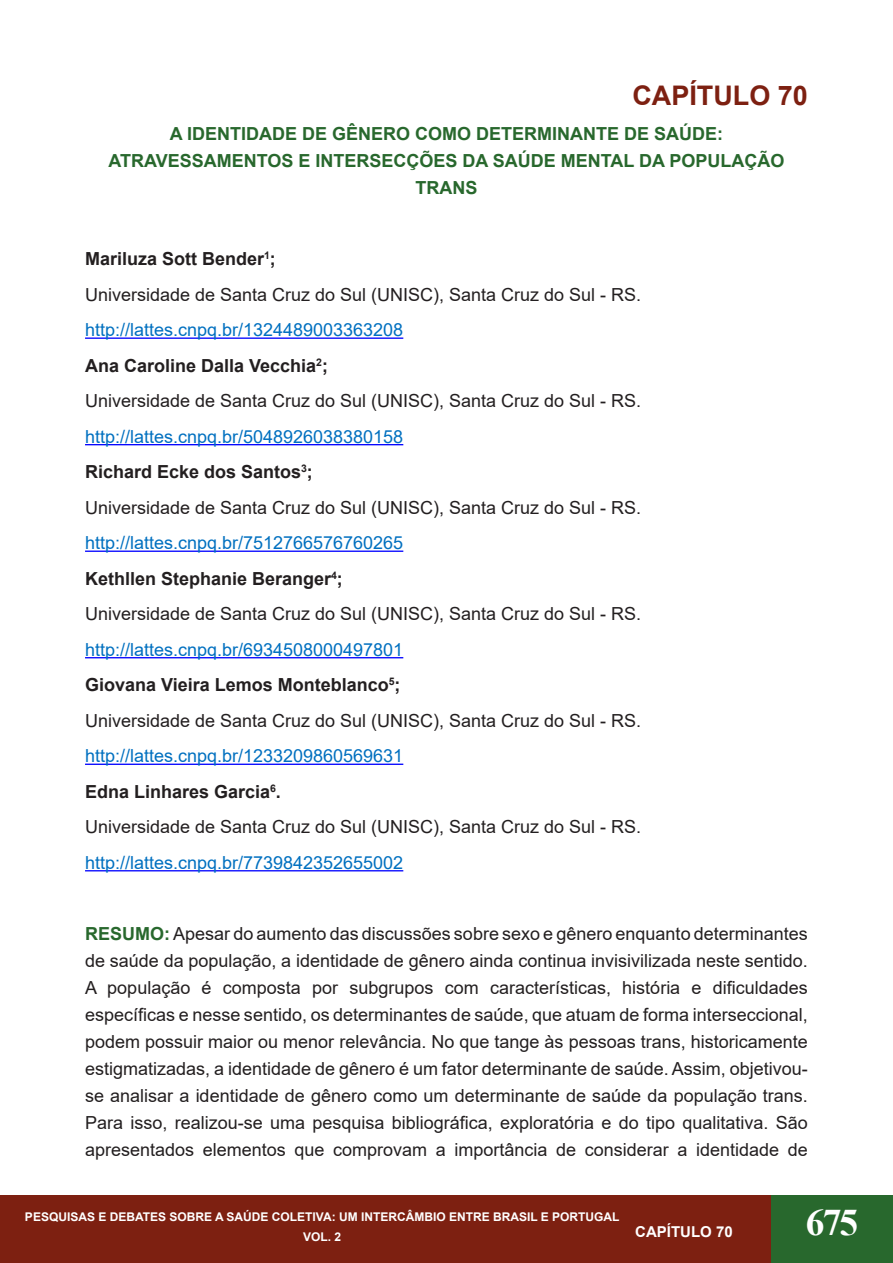
<style>
.page{position:relative;width:893px;height:1263px;background:#fff}
.page>*{position:absolute;margin:0;border:0;box-sizing:border-box;transform-origin:0 0}
.t1{font:700 37.5px "Times New Roman";color:#fff}
.t2{font:700 27px "Arial";color:#7d2011}
.t3{font:18px/27px "Arial";color:#231f20;text-align:justify}
.t4{font:18px "Arial";color:#0070c0}
.t5{font:700 18px "Arial";color:#231f20}
.t6{font:700 18px/27px "Arial";color:#28682d;text-align:center}
.t7{font:700 15px "Arial";color:#fff}
.t8{font:700 12px/20.2px "Arial";color:#fff;text-align:center}
.s1{font-weight:700;color:#28682d}
</style>
<div class="page">
<div style="left:0;top:1196px;width:893px;height:67px;background:#7d2011"></div>
<div style="left:771px;top:1196px;width:122px;height:67px;background:#28682d"></div>
<hr style="left:0;top:1196px;width:1px;height:67px;background:#28682d">
<hr style="left:85px;top:337px;width:318px;height:2px;background:#00f">
<hr style="left:85px;top:444px;width:318px;height:1px;background:#00f">
<hr style="left:85px;top:550px;width:318px;height:2px;background:#00f">
<hr style="left:85px;top:657px;width:318px;height:1px;background:#00f">
<hr style="left:85px;top:764px;width:318px;height:1px;background:#00f">
<hr style="left:85px;top:870px;width:318px;height:1px;background:#00f">
<p class="t2" style="left:632px;top:76px;width:177px">CAPÍTULO 70</p>
<p class="t6" style="left:108px;top:121px;width:678px">A IDENTIDADE DE GÊNERO COMO DETERMINANTE DE SAÚDE:<br>ATRAVESSAMENTOS E INTERSECÇÕES DA SAÚDE MENTAL DA POPULAÇÃO<br>TRANS</p>
<p class="t5" style="left:85px;top:246px;width:192px">Mariluza Sott Bender<sup>1</sup>;</p>
<p class="t3" style="left:85px;top:281px;width:558px">Universidade de Santa Cruz do Sul (UNISC), Santa Cruz do Sul - RS.</p>
<p class="t4" style="left:85px;top:317px;width:320px">http://lattes.cnpq.br/1324489003363208</p>
<p class="t5" style="left:85px;top:353px;width:244px">Ana Caroline Dalla Vecchia<sup>2</sup>;</p>
<p class="t3" style="left:85px;top:387px;width:558px">Universidade de Santa Cruz do Sul (UNISC), Santa Cruz do Sul - RS.</p>
<p class="t4" style="left:85px;top:424px;width:320px">http://lattes.cnpq.br/5048926038380158</p>
<p class="t5" style="left:85px;top:459px;width:229px">Richard Ecke dos Santos<sup>3</sup>;</p>
<p class="t3" style="left:85px;top:494px;width:558px">Universidade de Santa Cruz do Sul (UNISC), Santa Cruz do Sul - RS.</p>
<p class="t4" style="left:85px;top:531px;width:320px">http://lattes.cnpq.br/7512766576760265</p>
<p class="t5" style="left:85px;top:566px;width:259px">Kethllen Stephanie Beranger<sup>4</sup>;</p>
<p class="t3" style="left:85px;top:600px;width:558px">Universidade de Santa Cruz do Sul (UNISC), Santa Cruz do Sul - RS.</p>
<p class="t4" style="left:85px;top:637px;width:320px">http://lattes.cnpq.br/6934508000497801</p>
<p class="t5" style="left:85px;top:672px;width:317px">Giovana Vieira Lemos Monteblanco<sup>5</sup>;</p>
<p class="t3" style="left:85px;top:707px;width:558px">Universidade de Santa Cruz do Sul (UNISC), Santa Cruz do Sul - RS.</p>
<p class="t4" style="left:85px;top:744px;width:320px">http://lattes.cnpq.br/1233209860569631</p>
<p class="t5" style="left:85px;top:779px;width:197px">Edna Linhares Garcia<sup>6</sup>.</p>
<p class="t3" style="left:85px;top:813px;width:558px">Universidade de Santa Cruz do Sul (UNISC), Santa Cruz do Sul - RS.</p>
<p class="t4" style="left:85px;top:850px;width:320px">http://lattes.cnpq.br/7739842352655002</p>
<p class="t3" style="left:85px;top:920px;width:724px"><span class="s1">RESUMO:</span> Apesar do aumento das discussões sobre sexo e gênero enquanto determinantes de saúde da população, a identidade de gênero ainda continua invisivilizada neste sentido.<br>A população é composta por subgrupos com características, história e dificuldades específicas e nesse sentido, os determinantes de saúde, que atuam de forma interseccional, podem possuir maior ou menor relevância. No que tange às pessoas trans, historicamente estigmatizadas, a identidade de gênero é um fator determinante de saúde. Assim, objetivou&shy;se analisar a identidade de gênero como um determinante de saúde da população trans.<br>Para isso, realizou-se uma pesquisa bibliográfica, exploratória e do tipo qualitativa. São apresentados elementos que comprovam a importância de considerar a identidade de</p>
<p class="t8" style="left:25px;top:1207px;width:596px">PESQUISAS E DEBATES SOBRE A SAÚDE COLETIVA: UM INTERCÂMBIO ENTRE BRASIL E PORTUGAL<br>VOL. 2</p>
<p class="t7" style="left:635px;top:1221px;width:99px">CAPÍTULO 70</p>
<h1 class="t1" style="left:806px;top:1195px;width:54px">675</h1>
</div>
